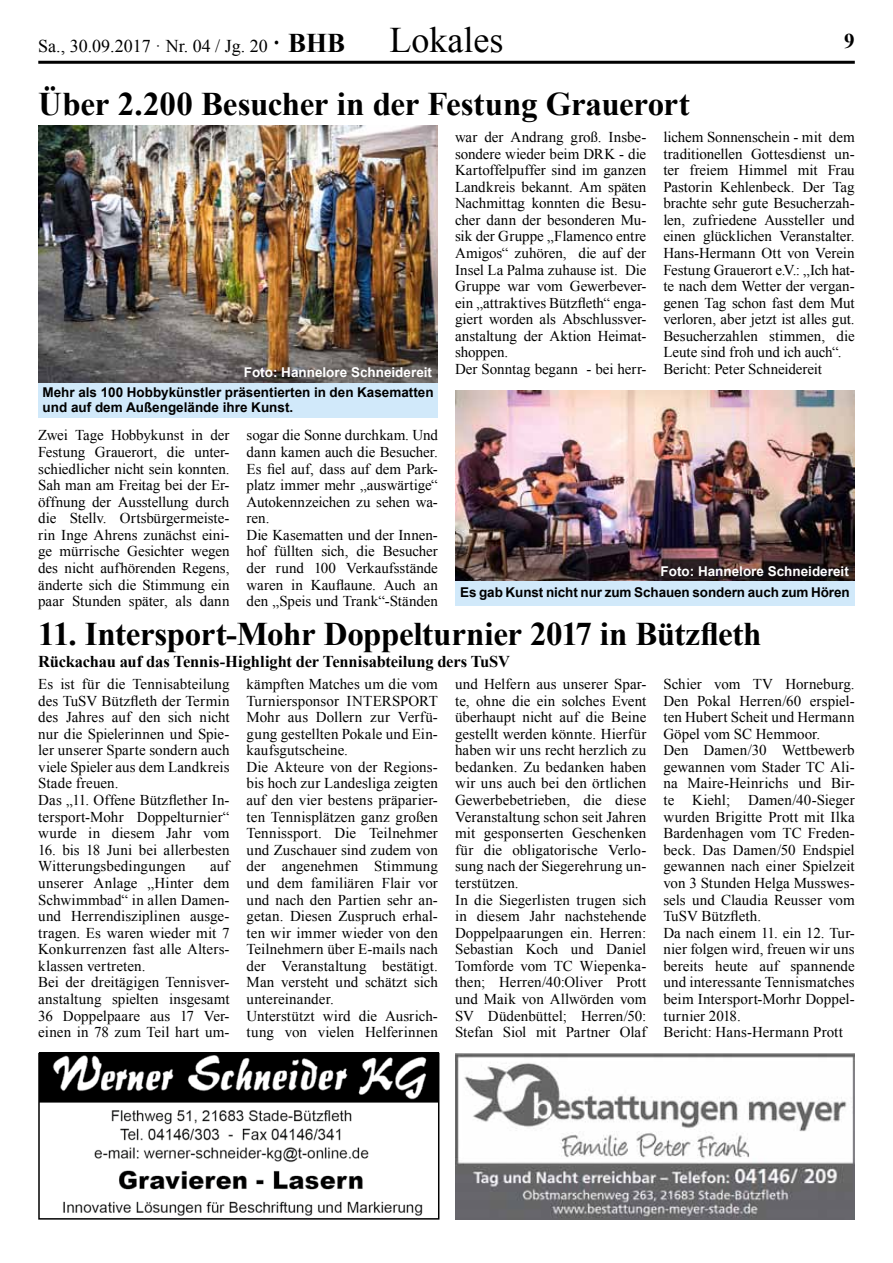
<style>
.page{position:relative;width:893px;height:1263px;background:#fff}
.page>*{position:absolute;margin:0;border:0;box-sizing:border-box;transform-origin:0 0}
.t1{font:700 33px "Times New Roman";letter-spacing:-.01em;color:#000}
.t2{font:700 21px "Times New Roman";color:#000}
.t3{font:18px "Times New Roman";color:#000}
.t4{font:700 16.5px "Times New Roman";letter-spacing:-.01em;color:#000}
.t5{font:15px/16.5px "Times New Roman";color:#000}
.t6{font:700 13.5px/15px "Arial";color:#000}
.t7{font:700 13.5px "Arial";color:#fff}
.s1{font-weight:700;font-size:27px}
.s2{font-size:36px}
</style>
<div class="page">
<hr style="left:38px;top:61px;width:817px;height:3px;background:#000">
<div style="left:455px;top:580px;width:400px;height:26px;background:#d1e9fa"></div>
<div style="left:38px;top:382px;width:400px;height:36px;background:#d1e9fa"></div>
<img style="left:455px;top:1053px;width:400px;height:166px">
<img style="left:39px;top:1052px;width:400px;height:164px">
<div style="left:38px;top:1053px;width:401px;height:166px;border:2px solid #000"></div>
<img style="left:38px;top:125px;width:400px;height:257px">
<img style="left:455px;top:391px;width:400px;height:190px">
<p class="t3" style="left:38px;top:34px;width:467px">Sa., 30.09.2017 · Nr. 04 / Jg. 20 <span class="s1">· BHB</span> <span class="s2">Lokales</span></p>
<h2 class="t2" style="left:844px;top:26px;width:12px">9</h2>
<h1 class="t1" style="left:38px;top:81px;width:653px">Über 2.200 Besucher in der Festung Grauerort</h1>
<p class="t7" style="left:244px;top:363px;width:190px">Foto: Hannelore Schneidereit</p>
<p class="t6" style="left:43px;top:385px;width:393px">Mehr als 100 Hobbykünstler präsentierten in den Kasematten und auf dem Außengelände ihre Kunst.</p>
<p class="t5" style="left:38px;top:427px;width:193px;text-align:justify">Zwei Tage Hobbykunst in der Festung Grauerort, die unter&shy;schiedlicher nicht sein konnten.<br>Sah man am Freitag bei der Er&shy;öffnung der Ausstellung durch die Stellv. Ortsbürgermeiste&shy;rin Inge Ahrens zunächst eini&shy;ge mürrische Gesichter wegen des nicht aufhörenden Regens, änderte sich die Stimmung ein paar Stunden später, als dann</p>
<p class="t5" style="left:247px;top:427px;width:193px">sogar die Sonne durchkam. Und dann kamen auch die Besucher.<br>Es fiel auf, dass auf dem Park&shy;platz immer mehr „auswärtige“<br>Autokennzeichen zu sehen wa&shy;ren.<br>Die Kasematten und der Innen&shy;hof füllten sich, die Besucher der rund 100 Verkaufsstände waren in Kauflaune. Auch an den „Speis und Trank“-Ständen</p>
<p class="t5" style="left:455px;top:128px;width:193px">war der Andrang groß. Insbe&shy;sondere wieder beim DRK - die<br>Kartoffelpuffer sind im ganzen<br>Landkreis bekannt. Am späten<br>Nachmittag konnten die Besu&shy;cher dann der besonderen Mu&shy;sik der Gruppe „Flamenco entre<br>Amigos“ zuhören, die auf der<br>Insel La Palma zuhause ist. Die<br>Gruppe war vom Gewerbever&shy;ein „attraktives Bützfleth“ enga&shy;giert worden als Abschlussver&shy;anstaltung der Aktion Heimat&shy;shoppen.<br>Der Sonntag begann - bei herr-</p>
<p class="t5" style="left:663px;top:128px;width:193px">lichem Sonnenschein - mit dem traditionellen Gottesdienst un&shy;ter freiem Himmel mit Frau<br>Pastorin Kehlenbeck. Der Tag brachte sehr gute Besucherzah&shy;len, zufriedene Aussteller und einen glücklichen Veranstalter.<br>Hans-Hermann Ott von Verein<br>Festung Grauerort e.V.: „Ich hat&shy;te nach dem Wetter der vergan&shy;genen Tag schon fast dem Mut verloren, aber jetzt ist alles gut.<br>Besucherzahlen stimmen, die<br>Leute sind froh und ich auch“.<br>Bericht: Peter Schneidereit</p>
<p class="t7" style="left:660px;top:563px;width:190px">Foto: Hannelore Schneidereit</p>
<p class="t6" style="left:460px;top:585px;width:391px">Es gab Kunst nicht nur zum Schauen sondern auch zum Hören</p>
<h1 class="t1" style="left:38px;top:611px;width:725px">11. Intersport-Mohr Doppelturnier 2017 in Bützfleth</h1>
<p class="t5" style="left:247px;top:675px;width:193px">kämpften Matches um die vom<br>Turniersponsor INTERSPORT<br>Mohr aus Dollern zur Verfü&shy;gung gestellten Pokale und Ein&shy;kaufsgutscheine.<br>Die Akteure von der Regions&shy;bis hoch zur Landesliga zeigten auf den vier bestens präparier&shy;ten Tennisplätzen ganz großen<br>Tennissport. Die Teilnehmer und Zuschauer sind zudem von der angenehmen Stimmung und dem familiären Flair vor und nach den Partien sehr an&shy;getan. Diesen Zuspruch erhal&shy;ten wir immer wieder von den<br>Teilnehmern über E-mails nach der Veranstaltung bestätigt.<br>Man versteht und schätzt sich untereinander.<br>Unterstützt wird die Ausrich&shy;tung von vielen Helferinnen</p>
<p class="t5" style="left:455px;top:675px;width:193px">und Helfern aus unserer Spar&shy;te, ohne die ein solches Event überhaupt nicht auf die Beine gestellt werden könnte. Hierfür haben wir uns recht herzlich zu bedanken. Zu bedanken haben wir uns auch bei den örtlichen<br>Gewerbebetrieben, die diese<br>Veranstaltung schon seit Jahren mit gesponserten Geschenken für die obligatorische Verlo&shy;sung nach der Siegerehrung un&shy;terstützen.<br>In die Siegerlisten trugen sich in diesem Jahr nachstehende<br>Doppelpaarungen ein. Herren:<br>Sebastian Koch und Daniel<br>Tomforde vom TC Wiepenka&shy;then; Herren/40:Oliver Prott und Maik von Allwörden vom<br>SV Düdenbüttel; Herren/50:<br>Stefan Siol mit Partner Olaf</p>
<p class="t4" style="left:38px;top:650px;width:473px">Rückachau auf das Tennis-Highlight der Tennisabteilung ders TuSV</p>
<p class="t5" style="left:38px;top:675px;width:193px">Es ist für die Tennisabteilung des TuSV Bützfleth der Termin des Jahres auf den sich nicht nur die Spielerinnen und Spie&shy;ler unserer Sparte sondern auch viele Spieler aus dem Landkreis<br>Stade freuen.<br>Das „11. Offene Bützflether In&shy;tersport-Mohr Doppelturnier“ wurde in diesem Jahr vom</p>
<p class="t5" style="left:38px;top:841px;width:193px">16. bis 18 Juni bei allerbesten<br>Witterungsbedingungen</p>
<p class="t5" style="left:663px;top:675px;width:193px">Schier vom TV Horneburg.<br>Den Pokal Herren/60 erspiel&shy;ten Hubert Scheit und Hermann<br>Göpel vom SC Hemmoor.<br>Den Damen/30 Wettbewerb gewannen vom Stader TC Ali&shy;na Maire-Heinrichs und Bir&shy;te Kiehl; Damen/40-Sieger wurden Brigitte Prott mit Ilka<br>Bardenhagen vom TC Freden&shy;beck. Das Damen/50 Endspiel gewannen nach einer Spielzeit von 3 Stunden Helga Musswes&shy;sels und Claudia Reusser vom<br>TuSV Bützfleth.<br>Da nach einem 11. ein 12. Tur&shy;nier folgen wird, freuen wir uns bereits heute auf spannende und interessante Tennismatches beim Intersport-Morhr Doppel&shy;turnier 2018.<br>Bericht: Hans-Hermann Prott</p>
<p class="t5" style="left:38px;top:858px;width:193px;text-indent:172px">auf unserer Anlage „Hinter dem<br>Schwimmbad“ in allen Damen&shy;und Herrendisziplinen ausge&shy;tragen. Es waren wieder mit 7<br>Konkurrenzen fast alle Alters&shy;klassen vertreten.<br>Bei der dreitägigen Tennisver&shy;anstaltung spielten insgesamt<br>36 Doppelpaare aus 17 Ver&shy;einen in 78 zum Teil hart um-</p>
</div>
